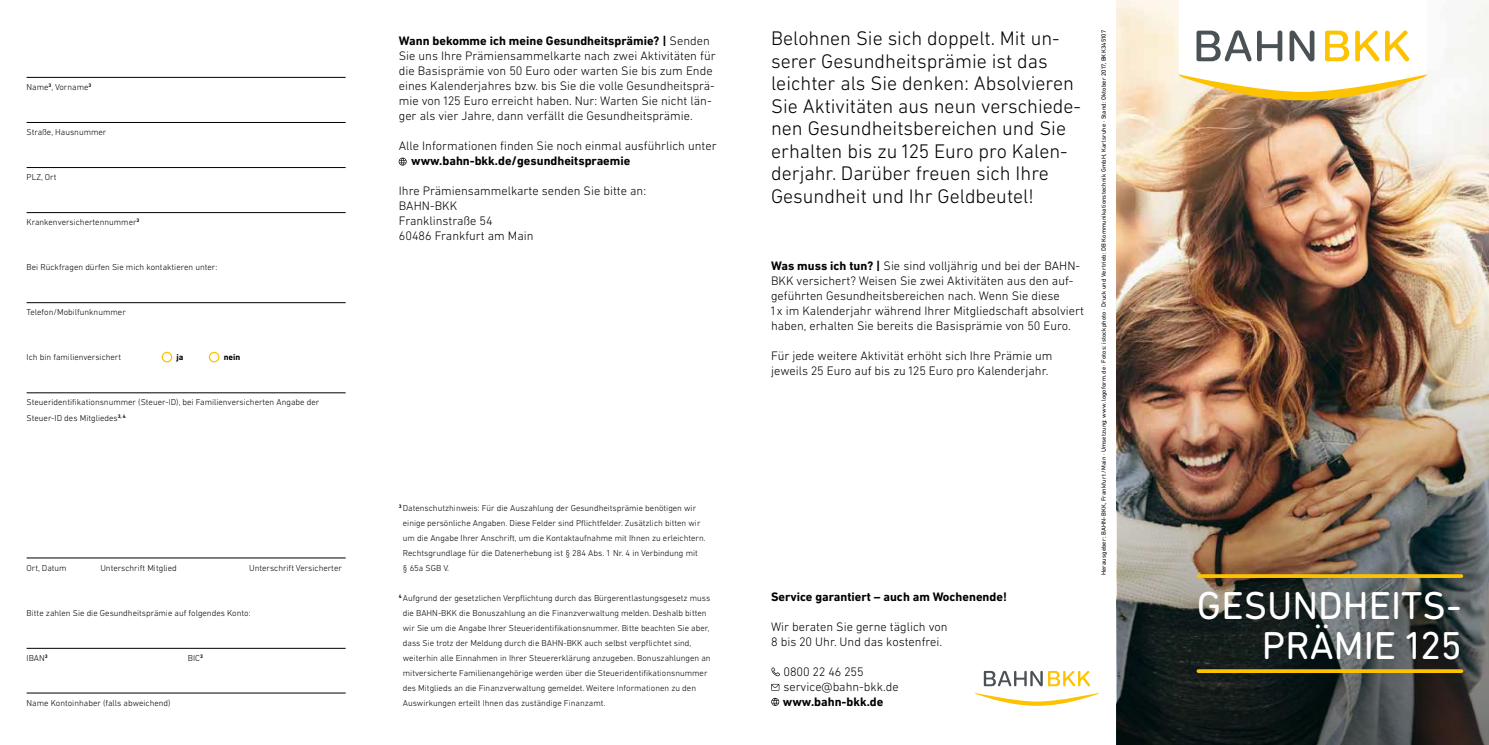
<style>
.page{position:relative;width:1489px;height:745px;background:#fff}
.page>*{position:absolute;margin:0;border:0;box-sizing:border-box;transform-origin:0 0}
.t1{font:39.5px/39.5px "DIN Next Rounded LT Pro";color:#fff;text-align:right}
.t2{font:300 20px/22.5px "DIN Next LT Pro";color:#000}
.t3{font:300 12.5px/15px "DIN Next LT Pro";color:#000}
.t4{font:700 12.5px "DIN Next LT Pro";color:#000}
.t5{font:300 8.75px/15px "DIN Next LT Pro";color:#000}
.t6{font:700 8.75px "DIN Next LT Pro";color:#000}
.t7{font:6.25px "DIN Next LT Pro";letter-spacing:.02em;color:#000}
.s1{font-weight:700}
</style>
<div class="page">
<img style="left:1116px;top:0;width:372px;height:744px">
<div style="left:162px;top:351px;width:10px;height:11px;border:1px solid #fdc300;border-radius:50%"></div>
<div style="left:209px;top:351px;width:10px;height:11px;border:1px solid #fdc300;border-radius:50%"></div>
<svg style="left:1178px;top:0;width:248px;height:100px"></svg>
<hr style="left:1198px;top:574px;width:263px;height:3px;background:#fdc300">
<svg style="left:1198px;top:668px;width:263px;height:4px"></svg>
<hr style="left:27px;top:77px;width:318px;height:1px;background:#000">
<hr style="left:27px;top:122px;width:318px;height:1px;background:#000">
<hr style="left:27px;top:167px;width:318px;height:1px;background:#000">
<hr style="left:27px;top:212px;width:318px;height:1px;background:#000">
<hr style="left:27px;top:302px;width:318px;height:1px;background:#000">
<hr style="left:27px;top:392px;width:318px;height:1px;background:#000">
<hr style="left:27px;top:557px;width:318px;height:1px;background:#000">
<hr style="left:27px;top:647px;width:318px;height:1px;background:#000">
<hr style="left:27px;top:692px;width:318px;height:1px;background:#000">
<svg style="left:983px;top:670px;width:107px;height:16px"></svg>
<svg style="left:975px;top:692px;width:123px;height:13px"></svg>
<svg style="left:771px;top:667px;width:8px;height:8px"></svg>
<svg style="left:771px;top:697px;width:8px;height:8px"></svg>
<svg style="left:771px;top:683px;width:8px;height:7px"></svg>
<svg style="left:398px;top:157px;width:8px;height:8px"></svg>
<p class="t5" style="left:27px;top:79px;width:66px">Name<sup>3</sup>, Vorname<sup>3</sup></p>
<p class="t5" style="left:27px;top:124px;width:81px">Straße, Hausnummer</p>
<p class="t5" style="left:27px;top:169px;width:31px">PLZ, Ort</p>
<p class="t5" style="left:27px;top:214px;width:114px">Krankenversichertennummer<sup>3</sup></p>
<p class="t5" style="left:27px;top:259px;width:192px">Bei Rückfragen dürfen Sie mich kontaktieren unter:</p>
<p class="t5" style="left:27px;top:304px;width:101px">Telefon/Mobilfunknummer</p>
<p class="t5" style="left:27px;top:349px;width:96px">Ich bin familienversichert</p>
<p class="t6" style="left:177px;top:352px;width:8px">ja</p>
<p class="t6" style="left:224px;top:352px;width:18px">nein</p>
<p class="t5" style="left:27px;top:394px;width:294px">Steueridentifikationsnummer (Steuer-ID), bei Familienversicherten Angabe der<br>Steuer-ID des Mitgliedes<sup>3,</sup> <sup>4</sup></p>
<p class="t5" style="left:27px;top:559px;width:42px">Ort, Datum</p>
<p class="t5" style="left:100px;top:559px;width:78px">Unterschrift Mitglied</p>
<p class="t5" style="left:249px;top:559px;width:94px">Unterschrift Versicherter</p>
<p class="t5" style="left:27px;top:604px;width:225px">Bitte zahlen Sie die Gesundheitsprämie auf folgendes Konto:</p>
<p class="t5" style="left:27px;top:649px;width:23px">IBAN<sup>3</sup></p>
<p class="t5" style="left:188px;top:649px;width:17px">BIC<sup>3</sup></p>
<p class="t5" style="left:27px;top:694px;width:146px">Name Kontoinhaber (falls abweichend)</p>
<p class="t3" style="left:399px;top:33px;width:318px"><span class="s1">Wann bekomme ich meine Gesundheitsprämie? |</span> Senden Sie uns Ihre Prämiensammelkarte nach zwei Aktivitäten für die Basisprämie von 50 Euro oder warten Sie bis zum Ende eines Kalenderjahres bzw. bis Sie die volle Gesundheitsprä&shy;mie von 125 Euro erreicht haben. Nur: Warten Sie nicht län&shy;ger als vier Jahre, dann verfällt die Gesundheitsprämie.</p>
<h3 class="t3" style="left:399px;top:138px;width:319px">Alle Informationen finden Sie noch einmal ausführlich unter</h3>
<h3 class="t4" style="left:411px;top:153px;width:221px">www.bahn-bkk.de/gesundheitspraemie</h3>
<h3 class="t3" style="left:399px;top:183px;width:249px">Ihre Prämiensammelkarte senden Sie bitte an:<br>BAHN-BKK<br>Franklinstraße 54<br>60486 Frankfurt am Main</h3>
<p class="t5" style="left:403px;top:499px;width:304px;text-indent:-4px"><sup>3</sup> Datenschutzhinweis: Für die Auszahlung der Gesundheitsprämie benötigen wir einige persönliche Angaben. Diese Felder sind Pflichtfelder. Zusätzlich bitten wir um die Angabe Ihrer Anschrift, um die Kontaktaufnahme mit Ihnen zu erleichtern.<br>Rechtsgrundlage für die Datenerhebung ist § 284 Abs. 1 Nr. 4 in Verbindung mit<br>§ 65a SGB V.</p>
<p class="t5" style="left:403px;top:589px;width:309px;text-indent:-4px"><sup>4</sup> Aufgrund der gesetzlichen Verpflichtung durch das Bürgerentlastungsgesetz muss die BAHN-BKK die Bonuszahlung an die Finanzverwaltung melden. Deshalb bitten wir Sie um die Angabe Ihrer Steueridentifikationsnummer. Bitte beachten Sie aber, dass Sie trotz der Meldung durch die BAHN-BKK auch selbst verpflichtet sind, weiterhin alle Einnahmen in Ihrer Steuererklärung anzugeben. Bonuszahlungen an mitversicherte Familienangehörige werden über die Steueridentifikationsnummer des Mitglieds an die Finanzverwaltung gemeldet. Weitere Informationen zu den Auswirkungen erteilt Ihnen das zuständige Finanzamt.</p>
<p class="t2" style="left:771px;top:27px;width:311px">Belohnen Sie sich doppelt. Mit un&shy;serer Gesundheitsprämie ist das leichter als Sie denken: Absolvieren Sie Aktivitäten aus neun verschiede&shy;nen Gesundheitsbereichen und Sie erhalten bis zu 125 Euro pro Kalen&shy;derjahr. Darüber freuen sich Ihre Gesundheit und Ihr Geldbeutel!</p>
<p class="t3" style="left:771px;top:258px;width:314px"><span class="s1">Was muss ich tun? |</span> Sie sind volljährig und bei der BAHN-BKK versichert? Weisen Sie zwei Aktivitäten aus den auf&shy;geführten Gesundheitsbereichen nach. Wenn Sie diese<br>1 x im Kalenderjahr während Ihrer Mitgliedschaft absolviert haben, erhalten Sie bereits die Basisprämie von 50 Euro.</p>
<h3 class="t3" style="left:771px;top:348px;width:283px">Für jede weitere Aktivität erhöht sich Ihre Prämie um jeweils 25 Euro auf bis zu 125 Euro pro Kalenderjahr.</h3>
<h3 class="t4" style="left:771px;top:588px;width:237px">Service garantiert – auch am Wochenende!</h3>
<h3 class="t3" style="left:771px;top:618px;width:178px">Wir beraten Sie gerne täglich von<br>8 bis 20 Uhr. Und das kostenfrei.</h3>
<h3 class="t3" style="left:783px;top:663px;width:117px">0800 22 46 255 service@bahn-bkk.de</h3>
<h3 class="t4" style="left:782px;top:693px;width:102px">www.bahn-bkk.de</h3>
<p class="t7" style="left:1099px;top:575px;width:546px;rotate:-90deg">Herausgeber: BAHN-BKK, Frankfurt/Main · Umsetzung: www.logoform.de · Fotos: istockphoto · Druck und Vertrieb: DB Kommunikationstechnik GmbH, Karlsruhe · Stand: Oktober 2017, BKK345107</p>
<h1 class="t1" style="left:1196px;top:585px;width:266px">GESUNDHEITS-<br>PRÄMIE 125</h1>
</div>
